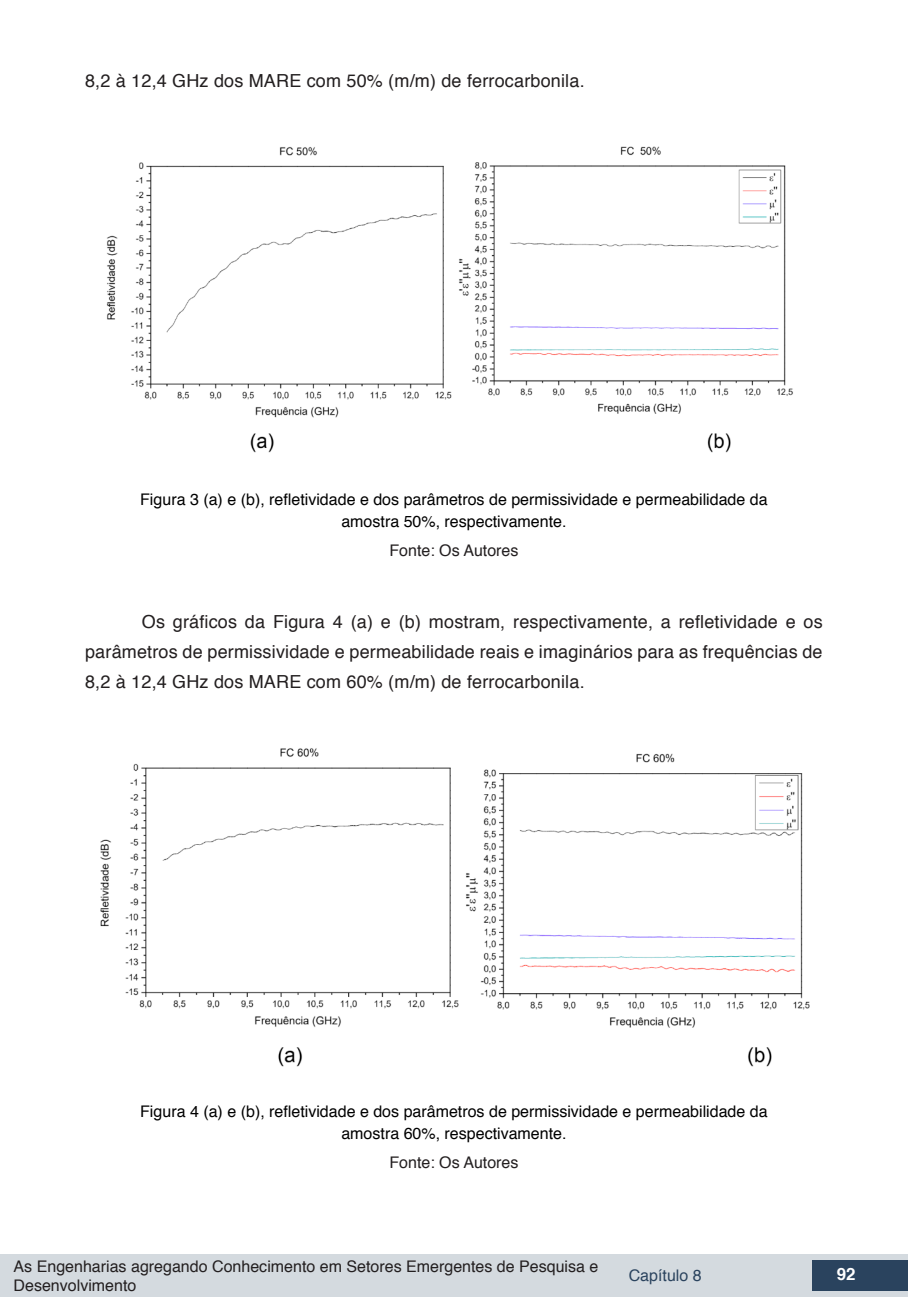
<style>
.page{position:relative;width:908px;height:1304px;background:#fff}
.page>*{position:absolute;margin:0;border:0;box-sizing:border-box;transform-origin:0 0}
.txt{font:18px/30px "Helvetica";letter-spacing:.01em;color:#231f20;text-align:justify}
.t1{font:700 16.8px "Helvetica";color:#fff}
.info_tab_graf_imag{font:16px/22px "Helvetica";color:#000;text-align:center}
.fonte_tab_gra_imag{font:16px/18.2px "Helvetica";color:#231f20}
.t2{font:16px "Helvetica";color:#2a435e}
</style>
<div class="page">
<div style="left:0;top:1254px;width:906px;height:43px;background:#d4dadf"></div>
<div style="left:812px;top:1261px;width:95px;height:30px;background:#2a435e"></div>
<img style="left:106px;top:146px;width:687px;height:307px">
<img style="left:100px;top:748px;width:710px;height:319px">
<p class="txt" style="left:85px;top:66px;width:501px">8,2 à 12,4 GHz dos MARE com 50% (m/m) de ferrocarbonila.</p>
<p class="info_tab_graf_imag" style="left:140px;top:489px;width:628px">Figura 3 (a) e (b), refletividade e dos parâmetros de permissividade e permeabilidade da amostra 50%, respectivamente.</p>
<p class="fonte_tab_gra_imag" style="left:389px;top:542px;width:130px">Fonte: Os Autores</p>
<p class="txt" style="left:85px;top:607px;width:738px;text-indent:57px">Os gráficos da Figura 4 (a) e (b) mostram, respectivamente, a refletividade e os parâmetros de permissividade e permeabilidade reais e imaginários para as frequências de 8,2 à 12,4 GHz dos MARE com 60% (m/m) de ferrocarbonila.</p>
<p class="info_tab_graf_imag" style="left:140px;top:1101px;width:628px">Figura 4 (a) e (b), refletividade e dos parâmetros de permissividade e permeabilidade da amostra 60%, respectivamente.</p>
<p class="fonte_tab_gra_imag" style="left:389px;top:1154px;width:130px">Fonte: Os Autores</p>
<p class="fonte_tab_gra_imag" style="left:14px;top:1258px;width:586px">As Engenharias agregando Conhecimento em Setores Emergentes de Pesquisa e<br>Desenvolvimento</p>
<p class="t2" style="left:628px;top:1263px;width:74px">Capítulo 8</p>
<p class="t1" style="left:836px;top:1261px;width:20px">92</p>
</div>
